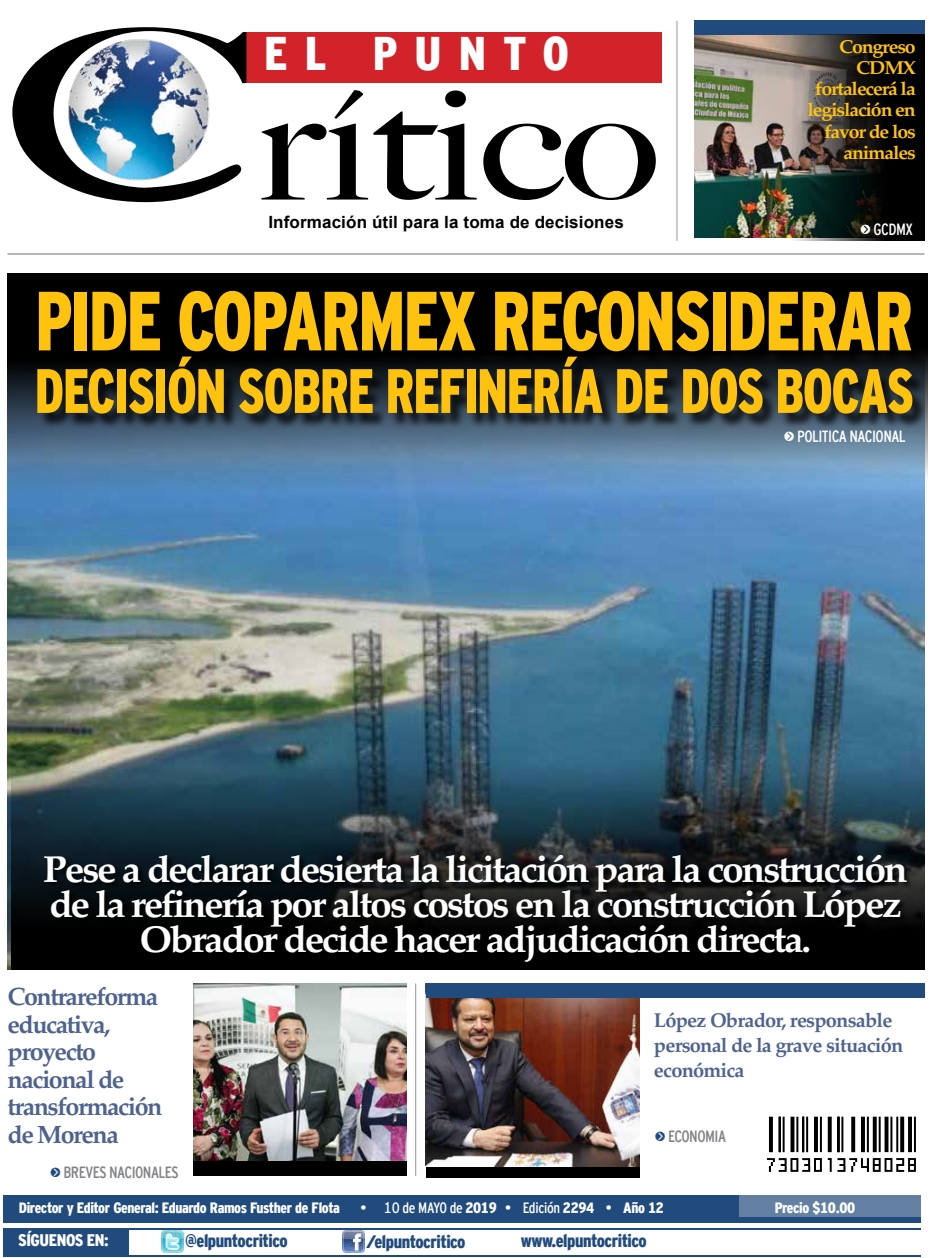
<style>
.page{position:relative;width:932px;height:1258px;background:#fff}
.page>*{position:absolute;margin:0;border:0;box-sizing:border-box;transform-origin:0 0}
.t1{font:900 83.75px "Interstate Cond Mono";letter-spacing:-.025em;color:#ffc20e;scale:.85 1}
.t2{font:900 62.5px "Interstate Cond Mono";letter-spacing:-.025em;color:#ffc20e;scale:.85 1}
.t3{font:900 47.12px "Interstate Cond Mono";letter-spacing:.36em;color:#fff}
.t4{font:700 37.5px/35px "Palatino";letter-spacing:-.06em;color:#fff;text-align:center;scale:1.04 1}
.t5{font:700 25px/27.5px "Palatino";letter-spacing:-.055em;color:#4e628e}
.t6{font:700 20px/25px "Palatino";letter-spacing:-.035em;color:#4e628e}
.t7{font:700 18.75px/21.2px "Palatino";letter-spacing:-.055em;color:#ffc20e;text-align:right;scale:1.04 1}
.t8{font:900 18px "Interstate Cond Mono";letter-spacing:-.025em;color:#214b7c}
.t9{font:700 16.88px "Arial";letter-spacing:.005em;color:#000}
.t10{font:900 16.75px "Interstate Cond Mono";letter-spacing:-.025em;color:#fff}
.t11{font:16.25px "Interstate Cond Mono";letter-spacing:-.035em;color:#808285}
.t12{font:16.25px "Interstate Cond Mono";letter-spacing:-.035em;color:#fff}
.t13{font:900 15px "Interstate Cond Mono";letter-spacing:-.025em;color:#fff}
.t14{font:15px "Interstate Cond Mono";letter-spacing:-.02em;color:#fff}
.s1{font-family:"KG Arrows";font-size:17.5px}
.s2{font-family:"KG Arrows";font-size:17.5px;color:#214b7c}
.s3{font-weight:900}
.s4{color:#214b7c}
</style>
<div class="page">
<img style="left:7px;top:532px;width:917px;height:438px">
<img style="left:11px;top:713px;width:913px;height:257px">
<svg style="left:7px;top:273px;width:920px;height:259px;background:#496e92"></svg>
<img style="left:695px;top:35px;width:61px;height:203px">
<hr style="left:3px;top:1255px;width:918px;height:2px;background:#214b7c">
<div style="left:4px;top:1195px;width:917px;height:27px;background:#214b7c"></div>
<hr style="left:7px;top:254px;width:917px;height:1px;background:#6d6e71">
<div style="left:3px;top:1229px;width:126px;height:28px;background:#214b7c"></div>
<hr style="left:3px;top:1228px;width:918px;height:1px;background:#214b7c">
<div style="left:739px;top:1195px;width:182px;height:22px;background:#6380a3"></div>
<svg style="left:767px;top:1117px;width:149px;height:55px"></svg>
<div style="left:244px;top:32px;width:418px;height:51px;background:#d2232a"></div>
<img style="left:12px;top:27px;width:234px;height:175px">
<svg style="left:262px;top:90px;width:394px;height:110px"></svg>
<img style="left:162px;top:1231px;width:21px;height:21px">
<img style="left:343px;top:1231px;width:22px;height:22px">
<div style="left:694px;top:20px;width:230px;height:15px;background:#214b7c"></div>
<div style="left:193px;top:983px;width:214px;height:193px;background:#000"></div>
<img style="left:193px;top:983px;width:214px;height:178px">
<div style="left:426px;top:983px;width:213px;height:195px;background:#000"></div>
<img style="left:426px;top:998px;width:213px;height:168px">
<div style="left:426px;top:983px;width:498px;height:15px;background:#214b7c"></div>
<hr style="left:415px;top:983px;width:1px;height:193px;background:#939598">
<hr style="left:677px;top:21px;width:1px;height:220px;background:#939598">
<img style="left:756px;top:35px;width:169px;height:206px">
<div style="left:39px;top:293px;width:889px;height:136px;background:#000;opacity:.75"></div>
<div style="left:44px;top:855px;width:870px;height:114px;background:#000;opacity:.75"></div>
<p class="t3" style="left:264px;top:27px;width:306px">EL PUNTO</p>
<p class="t9" style="left:268px;top:211px;width:357px">Información útil para la toma de decisiones</p>
<p class="t7" style="left:807px;top:35px;width:106px">Congreso<br>CDMX fortalecerá la legislación en favor de los animales</p>
<p class="t12" style="left:861px;top:220px;width:54px"><span class="s1">u</span> GCDMX</p>
<h1 class="t1" style="left:35px;top:275px;width:1035px">PIDE COPARMEX RECONSIDERAR</h1>
<h2 class="t2" style="left:35px;top:356px;width:1036px">DECISIÓN SOBRE REFINERÍA DE DOS BOCAS</h2>
<p class="t12" style="left:784px;top:427px;width:123px"><span class="s1">u</span> POLITICA NACIONAL</p>
<p class="t4" style="left:43px;top:851px;width:833px">Pese a declarar desierta la licitación para la construcción de la refinería por altos costos en la construcción López<br>Obrador decide hacer adjudicación directa.</p>
<p class="t5" style="left:8px;top:982px;width:156px">Contrareforma educativa, proyecto nacional de transformación de Morena</p>
<p class="t11" style="left:51px;top:1163px;width:130px"><span class="s2">u</span> BREVES NACIONALES</p>
<p class="t6" style="left:654px;top:1007px;width:251px">López Obrador, responsable personal de la grave situación económica</p>
<p class="t11" style="left:655px;top:1127px;width:72px"><span class="s2">u</span> ECONOMIA</p>
<p class="t13" style="left:19px;top:1200px;width:323px">Director y Editor General: Eduardo Ramos Fusther de Flota</p>
<p class="t14" style="left:360px;top:1199px;width:305px">• 10 de MAYO de <span class="s3">2019</span> • Edición <span class="s3">2294</span> • <span class="s3">Año 12</span></p>
<p class="t13" style="left:775px;top:1200px;width:82px">Precio $10.00</p>
<p class="t10" style="left:18px;top:1231px;width:96px">SÍGUENOS EN:<span class="s4">:</span></p>
<p class="t8" style="left:185px;top:1231px;width:104px">@elpuntocritico</p>
<p class="t8" style="left:366px;top:1231px;width:101px">/elpuntocritico</p>
<p class="t8" style="left:521px;top:1230px;width:128px">www.elpuntocritico</p>
</div>
